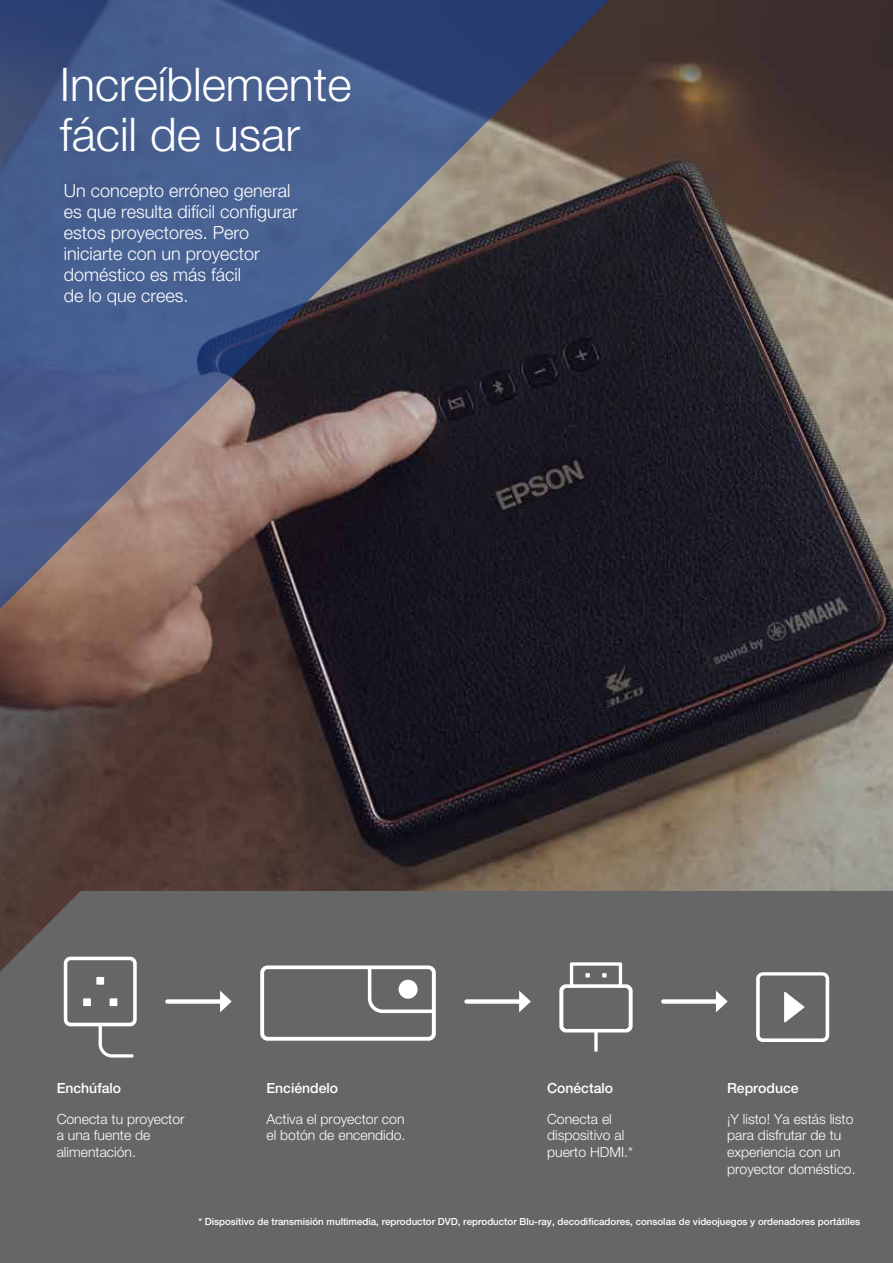
<style>
.page{position:relative;width:893px;height:1263px;background:#fff}
.page>*{position:absolute;margin:0;border:0;box-sizing:border-box;transform-origin:0 0}
.t1{font:300 46.5px/49.5px "Helvetica Neue LT";color:#fff}
.t2{font:300 18px/21px "Helvetica Neue LT";color:#fff}
.t3{font:300 13.95px/16.8px "Helvetica Neue LT";color:#fff}
.t4{font:500 13.95px "Helvetica Neue LT";color:#fff}
.t5{font:500 9.75px "Helvetica Neue LT";color:#fff}
</style>
<div class="page">
<img style="left:0;top:0;width:893px;height:891px">
<svg style="left:0;top:0;width:609px;height:609px;background:#464c65"></svg>
<div style="left:0;top:891px;width:893px;height:372px;background:#666"></div>
<div style="left:167px;top:999px;width:57px;height:5px;background:#fff"></div>
<svg style="left:220px;top:990px;width:12px;height:22px"></svg>
<div style="left:466px;top:999px;width:57px;height:5px;background:#fff"></div>
<svg style="left:519px;top:990px;width:12px;height:22px"></svg>
<div style="left:663px;top:999px;width:57px;height:5px;background:#fff"></div>
<svg style="left:716px;top:990px;width:12px;height:22px"></svg>
<svg style="left:64px;top:957px;width:73px;height:100px;background:#808080"></svg>
<svg style="left:260px;top:965px;width:176px;height:76px;background:#7f7f7f"></svg>
<div style="left:399px;top:980px;width:19px;height:19px;background:#fff;border-radius:50%"></div>
<svg style="left:559px;top:962px;width:74px;height:90px;background:#818181"></svg>
<svg style="left:756px;top:972px;width:73px;height:70px"></svg>
<h1 class="t1" style="left:60px;top:59px;width:293px">Increíblemente fácil de usar</h1>
<p class="t2" style="left:64px;top:180px;width:235px">Un concepto erróneo general es que resulta difícil configurar estos proyectores. Pero iniciarte con un proyector doméstico es más fácil<br>de lo que crees.</p>
<p class="t4" style="left:57px;top:1079px;width:66px">Enchúfalo</p>
<p class="t3" style="left:57px;top:1110px;width:129px">Conecta tu proyector a una fuente de alimentación.</p>
<p class="t4" style="left:266px;top:1080px;width:73px">Enciéndelo</p>
<p class="t3" style="left:266px;top:1110px;width:141px">Activa el proyector con el botón de encendido.</p>
<p class="t4" style="left:547px;top:1079px;width:68px">Conéctalo</p>
<p class="t3" style="left:547px;top:1110px;width:87px">Conecta el dispositivo al puerto HDMI.*</p>
<p class="t4" style="left:727px;top:1079px;width:73px">Reproduce</p>
<p class="t3" style="left:727px;top:1110px;width:130px">¡Y listo! Ya estás listo para disfrutar de tu experiencia con un proyector doméstico.</p>
<p class="t5" style="left:198px;top:1216px;width:663px">* Dispositivo de transmisión multimedia, reproductor DVD, reproductor Blu-ray, decodificadores, consolas de videojuegos y ordenadores portátiles</p>
</div>
